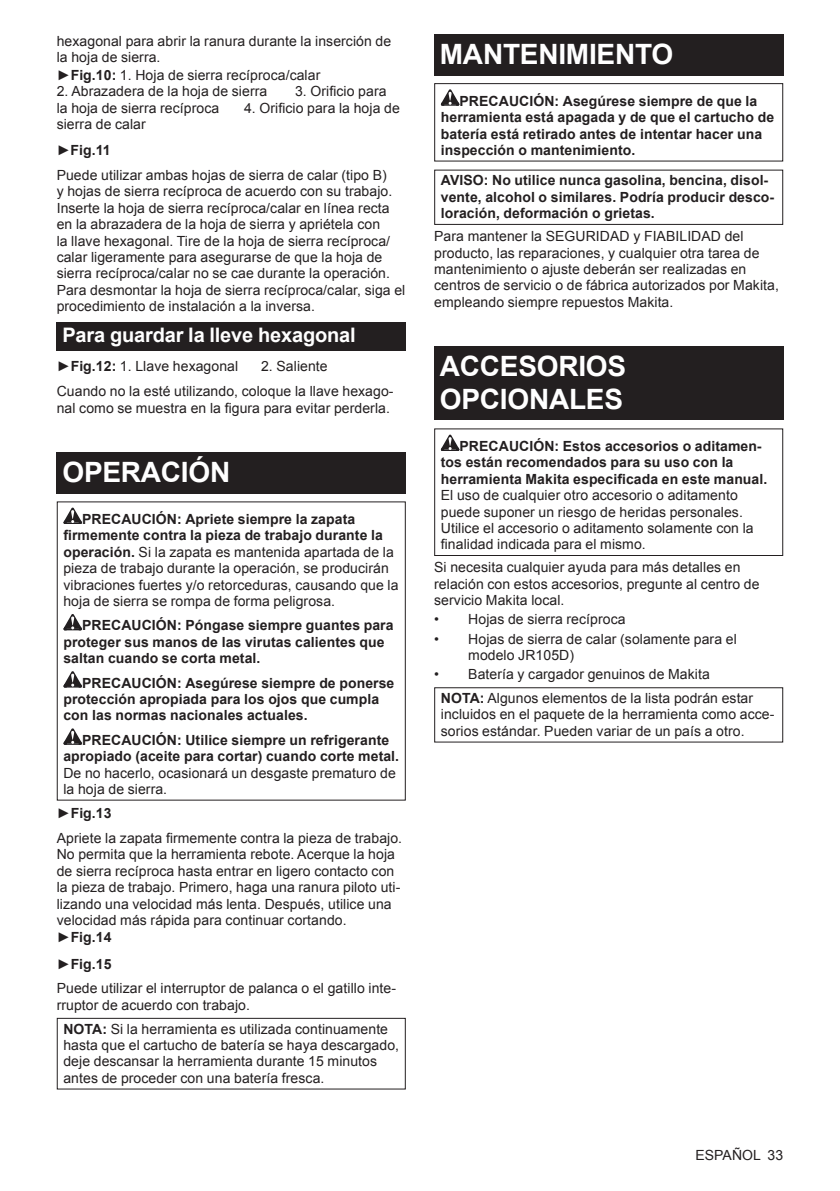
<style>
.page{position:relative;width:840px;height:1191px;background:#fff}
.page>*{position:absolute;margin:0;border:0;box-sizing:border-box;transform-origin:0 0}
.t1{font:700 28px/32.8px "Arial";letter-spacing:-.01em;color:#fff}
.t2{font:700 20px "Arial";letter-spacing:-.01em;color:#fff}
.t3{font:14px/16.4px "Arial";letter-spacing:.005em;color:#231f20}
.t4{font:700 14px/16.4px "Arial";letter-spacing:.005em;color:#231f20}
.s1{font-weight:700}
</style>
<div class="page">
<div style="left:57px;top:322px;width:348px;height:29px;background:#231f20"></div>
<div style="left:57px;top:452px;width:348px;height:41px;background:#231f20"></div>
<svg style="left:63px;top:507px;width:19px;height:17px"></svg>
<svg style="left:63px;top:614px;width:19px;height:16px"></svg>
<svg style="left:63px;top:671px;width:19px;height:16px"></svg>
<svg style="left:63px;top:728px;width:19px;height:17px"></svg>
<div style="left:57px;top:1017px;width:348px;height:72px;border:1px solid #231f20"></div>
<div style="left:434px;top:34px;width:348px;height:41px;background:#231f20"></div>
<svg style="left:440px;top:89px;width:19px;height:17px"></svg>
<div style="left:434px;top:83px;width:348px;height:79px;border:1px solid #231f20"></div>
<div style="left:434px;top:170px;width:348px;height:55px;border:1px solid #231f20"></div>
<div style="left:434px;top:346px;width:348px;height:74px;background:#231f20"></div>
<svg style="left:440px;top:434px;width:19px;height:17px"></svg>
<div style="left:434px;top:428px;width:348px;height:128px;border:1px solid #231f20"></div>
<div style="left:434px;top:687px;width:348px;height:55px;border:1px solid #231f20"></div>
<p class="t3" style="left:57px;top:33px;width:336px;line-height:17px">hexagonal para abrir la ranura durante la inserción de la hoja de sierra.<br>►<span class="s1">Fig.10:</span> 1. Hoja de sierra recíproca/calar</p>
<p class="t3" style="left:57px;top:83px;width:212px">2. Abrazadera de la hoja de sierra</p>
<p class="t3" style="left:295px;top:83px;width:93px">3. Orificio para</p>
<p class="t3" style="left:57px;top:100px;width:164px">la hoja de sierra recíproca</p>
<p class="t3" style="left:244px;top:100px;width:157px">4. Orificio para la hoja de</p>
<p class="t3" style="left:57px;top:112px;width:331px;line-height:25.4px">sierra de calar<br>►<span class="s1">Fig.11<br></span>Puede utilizar ambas hojas de sierra de calar (tipo B)</p>
<p class="t3" style="left:57px;top:183px;width:350px">y hojas de sierra recíproca de acuerdo con su trabajo.<br>Inserte la hoja de sierra recíproca/calar en línea recta en la abrazadera de la hoja de sierra y apriétela con<br>la llave hexagonal. Tire de la hoja de sierra recíproca/ calar ligeramente para asegurarse de que la hoja de sierra recíproca/calar no se cae durante la operación.<br>Para desmontar la hoja de sierra recíproca/calar, siga el procedimiento de instalación a la inversa.</p>
<h2 class="t2" style="left:62px;top:322px;width:295px">Para guardar la lleve hexagonal</h2>
<p class="t3" style="left:57px;top:358px;width:183px">►<span class="s1">Fig.12:</span> 1. Llave hexagonal</p>
<p class="t3" style="left:57px;top:354px;width:338px;line-height:24.8px;text-indent:204px">2. Saliente<br>Cuando no la esté utilizando, coloque la llave hexago-</p>
<p class="t3" style="left:57px;top:399px;width:334px">nal como se muestra en la figura para evitar perderla.</p>
<h1 class="t1" style="left:62px;top:456px;width:169px">OPERACIÓN</h1>
<p class="t3" style="left:63px;top:511px;width:336px;text-indent:19px"><span class="s1">PRECAUCIÓN: Apriete siempre la zapata firmemente contra la pieza de trabajo durante la operación.</span> Si la zapata es mantenida apartada de la pieza de trabajo durante la operación, se producirán vibraciones fuertes y/o retorceduras, causando que la hoja de sierra se rompa de forma peligrosa.</p>
<p class="t4" style="left:63px;top:617px;width:331px;text-indent:19px">PRECAUCIÓN: Póngase siempre guantes para proteger sus manos de las virutas calientes que saltan cuando se corta metal.</p>
<p class="t4" style="left:63px;top:675px;width:332px;text-indent:19px">PRECAUCIÓN: Asegúrese siempre de ponerse protección apropiada para los ojos que cumpla con las normas nacionales actuales.</p>
<p class="t4" style="left:63px;top:732px;width:337px;text-indent:19px">PRECAUCIÓN: Utilice siempre un refrigerante apropiado (aceite para cortar) cuando corte metal.</p>
<p class="t3" style="left:63px;top:764px;width:334px">De no hacerlo, ocasionará un desgaste prematuro de la hoja de sierra.</p>
<p class="t3" style="left:57px;top:801px;width:347px;line-height:24.8px">►<span class="s1">Fig.13<br></span>Apriete la zapata firmemente contra la pieza de trabajo.</p>
<p class="t3" style="left:57px;top:846px;width:345px">No permita que la herramienta rebote. Acerque la hoja de sierra recíproca hasta entrar en ligero contacto con la pieza de trabajo. Primero, haga una ranura piloto uti&shy;lizando una velocidad más lenta. Después, utilice una velocidad más rápida para continuar cortando. ►<span class="s1">Fig.14</span></p>
<p class="t3" style="left:57px;top:951px;width:340px;line-height:24.8px">►<span class="s1">Fig.15<br></span>Puede utilizar el interruptor de palanca o el gatillo inte-</p>
<p class="t3" style="left:63px;top:993px;width:326px;line-height:23.8px;text-indent:-7px">rruptor de acuerdo con trabajo.<br><span class="s1">NOTA:</span> Si la herramienta es utilizada continuamente</p>
<p class="t3" style="left:63px;top:1037px;width:337px">hasta que el cartucho de batería se haya descargado, deje descansar la herramienta durante 15 minutos antes de proceder con una batería fresca.</p>
<h1 class="t1" style="left:439px;top:38px;width:235px">MANTENIMIENTO</h1>
<p class="t4" style="left:440px;top:93px;width:334px;text-indent:19px">PRECAUCIÓN: Asegúrese siempre de que la herramienta está apagada y de que el cartucho de batería está retirado antes de intentar hacer una inspección o mantenimiento.</p>
<p class="t4" style="left:440px;top:173px;width:334px">AVISO: No utilice nunca gasolina, bencina, disol&shy;vente, alcohol o similares. Podría producir desco&shy;loración, deformación o grietas.</p>
<p class="t3" style="left:434px;top:228px;width:346px">Para mantener la SEGURIDAD y FIABILIDAD del producto, las reparaciones, y cualquier otra tarea de mantenimiento o ajuste deberán ser realizadas en centros de servicio o de fábrica autorizados por Makita, empleando siempre repuestos Makita.</p>
<h1 class="t1" style="left:439px;top:351px;width:188px">ACCESORIOS<br>OPCIONALES</h1>
<p class="t4" style="left:440px;top:438px;width:328px;text-indent:19px">PRECAUCIÓN: Estos accesorios o aditamen&shy;tos están recomendados para su uso con la herramienta Makita especificada en este manual.</p>
<p class="t3" style="left:440px;top:487px;width:314px">El uso de cualquier otro accesorio o aditamento puede suponer un riesgo de heridas personales.<br>Utilice el accesorio o aditamento solamente con la finalidad indicada para el mismo.</p>
<p class="t3" style="left:434px;top:559px;width:327px">Si necesita cualquier ayuda para más detalles en relación con estos accesorios, pregunte al centro de servicio Makita local.</p>
<p class="t3" style="left:434px;top:611px;width:193px">• Hojas de sierra recíproca</p>
<p class="t3" style="left:468px;top:630px;width:270px;text-indent:-34px">• Hojas de sierra de calar (solamente para el modelo JR105D)</p>
<p class="t3" style="left:440px;top:662px;width:313px;line-height:23.8px;text-indent:-7px">• Batería y cargador genuinos de Makita<br><span class="s1">NOTA:</span> Algunos elementos de la lista podrán estar</p>
<p class="t3" style="left:440px;top:706px;width:335px">incluidos en el paquete de la herramienta como acce&shy;sorios estándar. Pueden variar de un país a otro.</p>
<p class="t3" style="left:695px;top:1147px;width:89px">ESPAÑOL 33</p>
</div>
